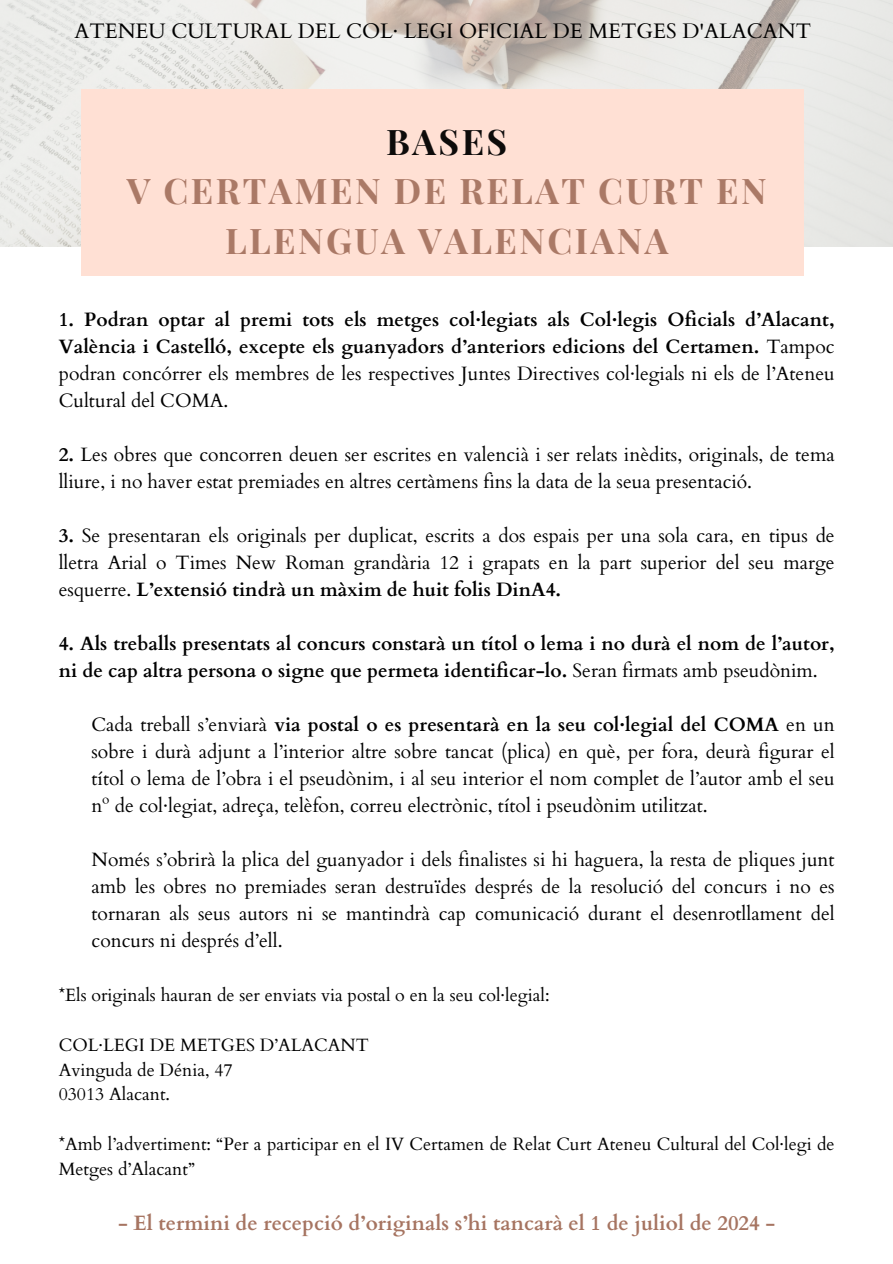
<style>
.page{position:relative;width:893px;height:1264px;background:#fff}
.page>*{position:absolute;margin:0;border:0;box-sizing:border-box;transform-origin:0 0}
.t1{font:700 35.4px/49.5px "Playfair Display";letter-spacing:.07em;color:#a67461;text-align:center}
.t2{font:700 35.4px "Playfair Display";letter-spacing:.07em;color:#000}
.t3{font:21px "Cardo";color:#000}
.t4{font:700 20.7px "Cardo";color:#a67461}
.t5{font:19.35px/27px "Cardo";color:#000;text-align:justify}
.t6{font:700 19.35px/27px "Cardo";color:#000;text-align:justify}
.t7{font:17.85px/24.8px "Cardo";color:#000}
.s1{font-weight:400}
.s2{font-weight:700}
</style>
<div class="page">
<img style="left:0;top:0;width:892px;height:246px">
<div style="left:81px;top:89px;width:723px;height:187px;background:#ffe0d4"></div>
<p class="t3" style="left:74px;top:17px;width:738px">ATENEU CULTURAL DEL COL· LEGI OFICIAL DE METGES D'ALACANT</p>
<h1 class="t2" style="left:386px;top:116px;width:122px">BASES</h1>
<h1 class="t1" style="left:127px;top:165px;width:641px">V CERTAMEN DE RELAT CURT EN<br>LLENGUA VALENCIANA</h1>
<p class="t6" style="left:59px;top:306px;width:777px">1. Podran optar al premi tots els metges col·legiats als Col·legis Oficials d’Alacant, València i Castelló, excepte els guanyadors d’anteriors edicions del Certamen. <span class="s1">Tampoc podran concórrer els membres de les respectives Juntes Directives col·legials ni els de l’Ateneu Cultural del COMA.</span></p>
<h2 class="t5" style="left:59px;top:441px;width:777px"><span class="s2">2.</span> Les obres que concorren deuen ser escrites en valencià i ser relats inèdits, originals, de tema lliure, i no haver estat premiades en altres certàmens fins la data de la seua presentació.</h2>
<h1 class="t5" style="left:59px;top:522px;width:777px"><span class="s2">3.</span> Se presentaran els originals per duplicat, escrits a dos espais per una sola cara, en tipus de lletra Arial o Times New Roman grandària 12 i grapats en la part superior del seu marge esquerre. <span class="s2">L’extensió tindrà un màxim de huit folis DinA4.</span></h1>
<h4 class="t6" style="left:59px;top:630px;width:777px">4. Als treballs presentats al concurs constarà un títol o lema i no durà el nom de l’autor, ni de cap altra persona o signe que permeta identificar-lo. <span class="s1">Seran firmats amb pseudònim.</span></h4>
<h4 class="t5" style="left:91px;top:711px;width:744px">Cada treball s’enviarà <span class="s2">via postal o es presentarà en la seu col·legial del COMA</span> en un sobre i durà adjunt a l’interior altre sobre tancat (plica) en què, per fora, deurà figurar el títol o lema de l’obra i el pseudònim, i al seu interior el nom complet de l’autor amb el seu nº de col·legiat, adreça, telèfon, correu electrònic, títol i pseudònim utilitzat.</h4>
<h4 class="t5" style="left:91px;top:846px;width:744px">Només s’obrirà la plica del guanyador i dels finalistes si hi haguera, la resta de pliques junt amb les obres no premiades seran destruïdes després de la resolució del concurs i no es tornaran als seus autors ni se mantindrà cap comunicació durant el desenrotllament del concurs ni després d’ell.</h4>
<h4 class="t7" style="left:59px;top:983px;width:492px">*Els originals hauran de ser enviats via postal o en la seu col·legial:</h4>
<h4 class="t7" style="left:59px;top:1032px;width:311px">COL·LEGI DE METGES D’ALACANT</h4>
<h4 class="t7" style="left:59px;top:1057px;width:175px">Avinguda de Dénia, 47</h4>
<p class="t7" style="left:59px;top:1082px;width:113px">03013 Alacant.</p>
<p class="t7" style="left:59px;top:1131px;width:777px">*Amb l’advertiment: “Per a participar en el IV Certamen de Relat Curt Ateneu Cultural del Col·legi de<br>Metges d’Alacant”</p>
<p class="t4" style="left:118px;top:1209px;width:658px">- El termini de recepció d’originals s’hi tancarà el 1 de juliol de 2024 -</p>
</div>
